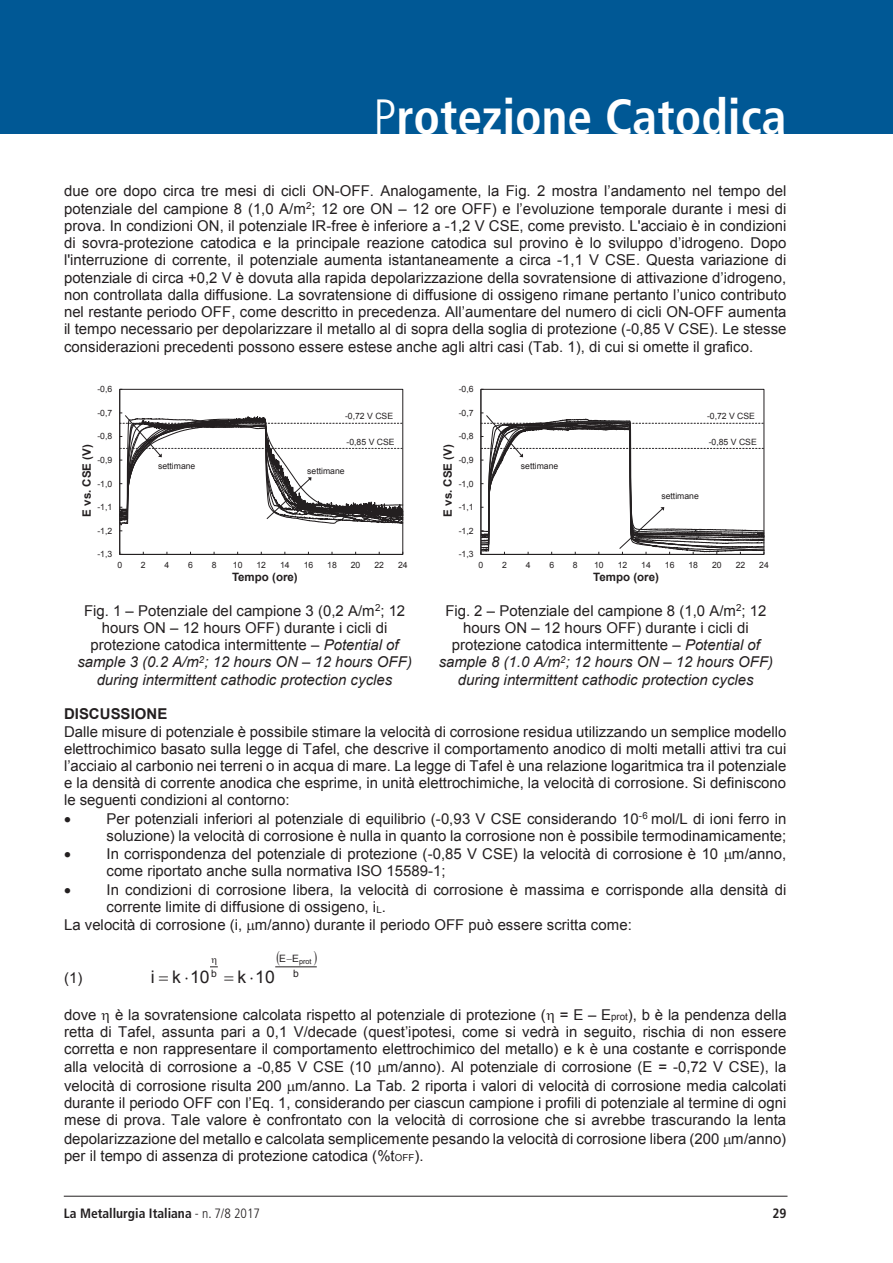
<style>
.page{position:relative;width:893px;height:1263px;background:#fff}
.page>*{position:absolute;margin:0;border:0;box-sizing:border-box;transform-origin:0 0}
.t1{font:700 condensed 49.5px "Frutiger LT Std";color:#fff}
.t2{font:17.4px "Arial";color:#231f20}
.t3{font:15px/17.2px "Arial";color:#231f20;text-align:justify}
.t4{font:700 15px "Arial";color:#231f20}
.t5{font:700 condensed 13.5px "Frutiger LT Std";color:#231f20}
.t6{font:700 11.55px "Arial";color:#231f20}
.t7{font:10.2px "Arial";color:#231f20}
.t8{font:8.7px "Arial";letter-spacing:-.005em;color:#231f20}
.t9{font:7.2px "Arial";color:#231f20}
.s1{font-weight:300}
.s2{font-style:italic}
.s3{font-size:9.75px}
</style>
<div class="page">
<div style="left:0;top:0;width:893px;height:134px;background:#005895"></div>
<hr style="left:64px;top:1196px;width:723px;height:1px;background:#231f20">
<hr style="left:276px;top:966px;width:40px;height:1px;background:#231f20">
<svg style="left:119px;top:389px;width:284px;height:166px"></svg>
<svg style="left:481px;top:389px;width:284px;height:166px"></svg>
<h1 class="t1" style="left:374px;top:87px;width:415px"><span class="s1">P</span>rotezione Catodica</h1>
<p class="t3" style="left:64px;top:183px;width:724px">due ore dopo circa tre mesi di cicli ON-OFF. Analogamente, la Fig. 2 mostra l’andamento nel tempo del potenziale del campione 8 (1,0 A/m<sup>2</sup>; 12 ore ON – 12 ore OFF) e l’evoluzione temporale durante i mesi di prova. In condizioni ON, il potenziale IR-free è inferiore a -1,2 V CSE, come previsto. L'acciaio è in condizioni di sovra-protezione catodica e la principale reazione catodica sul provino è lo sviluppo d’idrogeno. Dopo l'interruzione di corrente, il potenziale aumenta istantaneamente a circa -1,1 V CSE. Questa variazione di potenziale di circa +0,2 V è dovuta alla rapida depolarizzazione della sovratensione di attivazione d’idrogeno, non controllata dalla diffusione. La sovratensione di diffusione di ossigeno rimane pertanto l’unico contributo nel restante periodo OFF, come descritto in precedenza. All’aumentare del numero di cicli ON-OFF aumenta il tempo necessario per depolarizzare il metallo al di sopra della soglia di protezione (-0,85 V CSE). Le stesse considerazioni precedenti possono essere estese anche agli altri casi (Tab. 1), di cui si omette il grafico.</p>
<p class="t8" style="left:97px;top:383px;width:16px">-0,6</p>
<p class="t8" style="left:459px;top:383px;width:16px">-0,6</p>
<p class="t8" style="left:97px;top:407px;width:16px">-0,7</p>
<p class="t8" style="left:345px;top:411px;width:50px">-0,72 V CSE</p>
<p class="t8" style="left:459px;top:407px;width:16px">-0,7</p>
<p class="t8" style="left:707px;top:411px;width:50px">-0,72 V CSE</p>
<p class="t8" style="left:97px;top:431px;width:16px">-0,8</p>
<p class="t6" style="left:79px;top:517px;width:74px;rotate:-90deg">E vs. CSE (V)</p>
<p class="t8" style="left:97px;top:454px;width:16px">-0,9</p>
<p class="t8" style="left:97px;top:478px;width:16px">-1,0</p>
<p class="t8" style="left:97px;top:501px;width:16px">-1,1</p>
<p class="t8" style="left:158px;top:460px;width:39px">settimane</p>
<p class="t8" style="left:347px;top:436px;width:50px">-0,85 V CSE</p>
<p class="t8" style="left:307px;top:465px;width:39px">settimane</p>
<p class="t8" style="left:459px;top:431px;width:16px">-0,8</p>
<p class="t6" style="left:440px;top:517px;width:74px;rotate:-90deg">E vs. CSE (V)</p>
<p class="t8" style="left:459px;top:454px;width:16px">-0,9</p>
<p class="t8" style="left:459px;top:478px;width:16px">-1,0</p>
<p class="t8" style="left:459px;top:501px;width:16px">-1,1</p>
<p class="t8" style="left:521px;top:460px;width:39px">settimane</p>
<p class="t8" style="left:709px;top:436px;width:50px">-0,85 V CSE</p>
<p class="t8" style="left:661px;top:491px;width:39px">settimane</p>
<p class="t8" style="left:97px;top:525px;width:16px">-1,2</p>
<p class="t8" style="left:459px;top:525px;width:16px">-1,2</p>
<p class="t8" style="left:97px;top:548px;width:16px">-1,3</p>
<p class="t8" style="left:459px;top:548px;width:16px">-1,3</p>
<p class="t8" style="left:117px;top:559px;width:6px">0</p>
<p class="t8" style="left:141px;top:559px;width:6px">2</p>
<p class="t8" style="left:165px;top:559px;width:6px">4</p>
<p class="t8" style="left:188px;top:559px;width:6px">6</p>
<p class="t8" style="left:212px;top:559px;width:6px">8</p>
<p class="t8" style="left:233px;top:559px;width:11px">10</p>
<p class="t8" style="left:256px;top:559px;width:11px">12</p>
<p class="t8" style="left:280px;top:559px;width:11px">14</p>
<p class="t8" style="left:304px;top:559px;width:11px">16</p>
<p class="t8" style="left:327px;top:559px;width:11px">18</p>
<p class="t8" style="left:351px;top:559px;width:11px">20</p>
<p class="t8" style="left:374px;top:559px;width:11px">22</p>
<p class="t8" style="left:398px;top:559px;width:11px">24</p>
<p class="t8" style="left:479px;top:559px;width:6px">0</p>
<p class="t8" style="left:502px;top:559px;width:6px">2</p>
<p class="t8" style="left:526px;top:559px;width:6px">4</p>
<p class="t8" style="left:549px;top:559px;width:6px">6</p>
<p class="t8" style="left:573px;top:559px;width:6px">8</p>
<p class="t8" style="left:594px;top:559px;width:11px">10</p>
<p class="t8" style="left:618px;top:559px;width:11px">12</p>
<p class="t8" style="left:641px;top:559px;width:11px">14</p>
<p class="t8" style="left:665px;top:559px;width:11px">16</p>
<p class="t8" style="left:688px;top:559px;width:11px">18</p>
<p class="t8" style="left:712px;top:559px;width:11px">20</p>
<p class="t8" style="left:736px;top:559px;width:11px">22</p>
<p class="t8" style="left:759px;top:559px;width:11px">24</p>
<p class="t6" style="left:232px;top:570px;width:67px">Tempo (ore)</p>
<p class="t6" style="left:593px;top:570px;width:67px">Tempo (ore)</p>
<p class="t3" style="left:77px;top:602px;width:336px;text-align:center">Fig. 1 – Potenziale del campione 3 (0,2 A/m<sup>2</sup>; 12 hours ON – 12 hours OFF) durante i cicli di protezione catodica intermittente – <span class="s2">Potential of sample 3 (0.2 A/m</span><sup>2</sup><span class="s2">; 12 hours ON – 12 hours OFF) during intermittent cathodic protection cycles</span></p>
<p class="t3" style="left:439px;top:602px;width:336px;text-align:center">Fig. 2 – Potenziale del campione 8 (1,0 A/m<sup>2</sup>; 12 hours ON – 12 hours OFF) durante i cicli di protezione catodica intermittente – <span class="s2">Potential of sample 8 (1.0 A/m</span><sup>2</sup><span class="s2">; 12 hours ON – 12 hours OFF) during intermittent cathodic protection cycles</span></p>
<p class="t4" style="left:64px;top:704px;width:105px">DISCUSSIONE</p>
<p class="t3" style="left:64px;top:723px;width:724px">Dalle misure di potenziale è possibile stimare la velocità di corrosione residua utilizzando un semplice modello elettrochimico basato sulla legge di Tafel, che descrive il comportamento anodico di molti metalli attivi tra cui l’acciaio al carbonio nei terreni o in acqua di mare. La legge di Tafel è una relazione logaritmica tra il potenziale e la densità di corrente anodica che esprime, in unità elettrochimiche, la velocità di corrosione. Si definiscono le seguenti condizioni al contorno:</p>
<p class="t3" style="left:64px;top:810px;width:724px;text-align:right">• Per potenziali inferiori al potenziale di equilibrio (-0,93 V CSE considerando 10<sup>-6</sup> mol/L di ioni ferro in soluzione) la velocità di corrosione è nulla in quanto la corrosione non è possibile termodinamicamente;</p>
<p class="t3" style="left:107px;top:846px;width:681px;text-indent:-42px">• In corrispondenza del potenziale di protezione (-0,85 V CSE) la velocità di corrosione è 10 m/anno, come riportato anche sulla normativa ISO 15589-1;</p>
<p class="t3" style="left:107px;top:881px;width:681px;text-indent:-42px">• In condizioni di corrosione libera, la velocità di corrosione è massima e corrisponde alla densità di corrente limite di diffusione di ossigeno, i<span class="s3">L</span>.</p>
<p class="t3" style="left:64px;top:917px;width:569px">La velocità di corrosione (i, m/anno) durante il periodo OFF può essere scritta come:</p>
<p class="t3" style="left:64px;top:969px;width:20px">(1)</p>
<p class="t7" style="left:293px;top:967px;width:7px">b</p>
<p class="t7" style="left:279px;top:951px;width:22px">E−E</p>
<p class="t9" style="left:299px;top:957px;width:14px">prot</p>
<p class="t7" style="left:211px;top:967px;width:7px">b</p>
<p class="t2" style="left:172px;top:965px;width:39px">k⋅10</p>
<p class="t2" style="left:237px;top:965px;width:39px">k⋅10</p>
<p class="t2" style="left:151px;top:965px;width:5px">i</p>
<p class="t3" style="left:64px;top:1005px;width:724px;line-height:17.7px">dove è la sovratensione calcolata rispetto al potenziale di protezione ( = E – E<span class="s3">prot</span>), b è la pendenza della retta di Tafel, assunta pari a 0,1 V/decade (quest’ipotesi, come si vedrà in seguito, rischia di non essere corretta e non rappresentare il comportamento elettrochimico del metallo) e k è una costante e corrisponde alla velocità di corrosione a -0,85 V CSE (10 m/anno). Al potenziale di corrosione (E = -0,72 V CSE), la velocità di corrosione risulta 200 m/anno. La Tab. 2 riporta i valori di velocità di corrosione media calcolati durante il periodo OFF con l’Eq. 1, considerando per ciascun campione i profili di potenziale al termine di ogni mese di prova. Tale valore è confrontato con la velocità di corrosione che si avrebbe trascurando la lenta depolarizzazione del metallo e calcolata semplicemente pesando la velocità di corrosione libera (200 m/anno)</p>
<p class="t3" style="left:64px;top:1147px;width:361px">per il tempo di assenza di protezione catodica (%t<span class="s3">OFF</span>).</p>
<p class="t5" style="left:64px;top:1205px;width:198px">La Metallurgia Italiana <span class="s1">- n. 7/8 2017</span></p>
<p class="t5" style="left:773px;top:1205px;width:16px">29</p>
</div>
